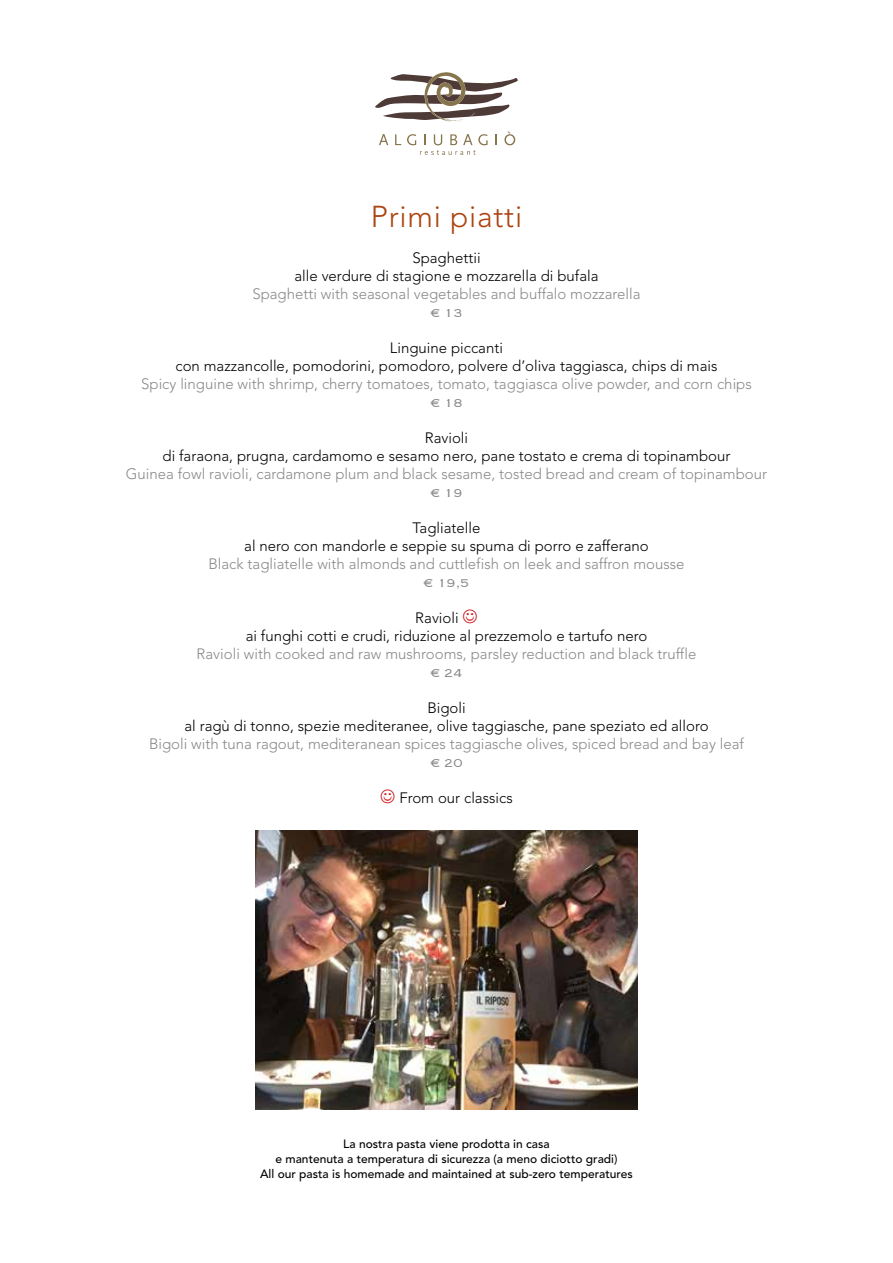
<style>
.page{position:relative;width:893px;height:1263px;background:#fff}
.page>*{position:absolute;margin:0;border:0;box-sizing:border-box;transform-origin:0 0}
.t1{font:300 30px "Avenir";letter-spacing:.025em;color:#ab4512}
.t2{font:300 15px/18px "Avenir";color:#000;text-align:center}
.t3{font:300 15px "Avenir";color:#888988}
.t4{font:300 15px "Copperplate";color:#888988}
.t5{font:500 12px/15px "Avenir";color:#000;text-align:center}
</style>
<div class="page">
<svg style="left:379px;top:134px;width:9px;height:11px"></svg>
<svg style="left:395px;top:134px;width:6px;height:11px"></svg>
<svg style="left:504px;top:132px;width:11px;height:13px"></svg>
<svg style="left:407px;top:134px;width:81px;height:21px"></svg>
<svg style="left:375px;top:72px;width:143px;height:50px"></svg>
<img style="left:255px;top:830px;width:383px;height:280px">
<h1 class="t1" style="left:371px;top:199px;width:153px">Primi piatti</h1>
<p class="t2" style="left:294px;top:249px;width:306px">Spaghettii<br>alle verdure di stagione e mozzarella di bufala</p>
<p class="t3" style="left:252px;top:285px;width:390px">Spaghetti with seasonal vegetables and buffalo mozzarella</p>
<p class="t4" style="left:430px;top:303px;width:34px">€ 13</p>
<p class="t2" style="left:175px;top:339px;width:543px">Linguine piccanti<br>con mazzancolle, pomodorini, pomodoro, polvere d’oliva taggiasca, chips di mais</p>
<p class="t3" style="left:141px;top:375px;width:612px">Spicy linguine with shrimp, cherry tomatoes, tomato, taggiasca olive powder, and corn chips</p>
<p class="t4" style="left:430px;top:393px;width:34px">€ 18</p>
<p class="t2" style="left:162px;top:429px;width:569px">Ravioli<br>di faraona, prugna, cardamomo e sesamo nero, pane tostato e crema di topinambour</p>
<p class="t3" style="left:126px;top:465px;width:643px">Guinea fowl ravioli, cardamone plum and black sesame, tosted bread and cream of topinambour</p>
<p class="t4" style="left:430px;top:483px;width:34px">€ 19</p>
<p class="t2" style="left:244px;top:519px;width:406px">Tagliatelle<br>al nero con mandorle e seppie su spuma di porro e zafferano</p>
<p class="t3" style="left:208px;top:555px;width:478px">Black tagliatelle with almonds and cuttlefish on leek and saffron mousse</p>
<p class="t4" style="left:424px;top:573px;width:47px">€ 19,5</p>
<p class="t2" style="left:246px;top:609px;width:403px;text-align:left;text-indent:170px">Ravioli<br>ai funghi cotti e crudi, riduzione al prezzemolo e tartufo nero</p>
<p class="t3" style="left:197px;top:645px;width:501px">Ravioli with cooked and raw mushrooms, parsley reduction and black truffle</p>
<p class="t4" style="left:430px;top:663px;width:34px">€ 24</p>
<p class="t2" style="left:184px;top:699px;width:526px">Bigoli<br>al ragù di tonno, spezie mediteranee, olive taggiasche, pane speziato ed alloro</p>
<p class="t3" style="left:149px;top:735px;width:596px">Bigoli with tuna ragout, mediteranean spices taggiasche olives, spiced bread and bay leaf</p>
<p class="t4" style="left:430px;top:753px;width:34px">€ 20</p>
<p class="t2" style="left:399px;top:789px;width:115px">From our classics</p>
<p class="t5" style="left:260px;top:1136px;width:374px">La nostra pasta viene prodotta in casa<br>e mantenuta a temperatura di sicurezza (a meno diciotto gradi)<br>All our pasta is homemade and maintained at sub-zero temperatures</p>
</div>
